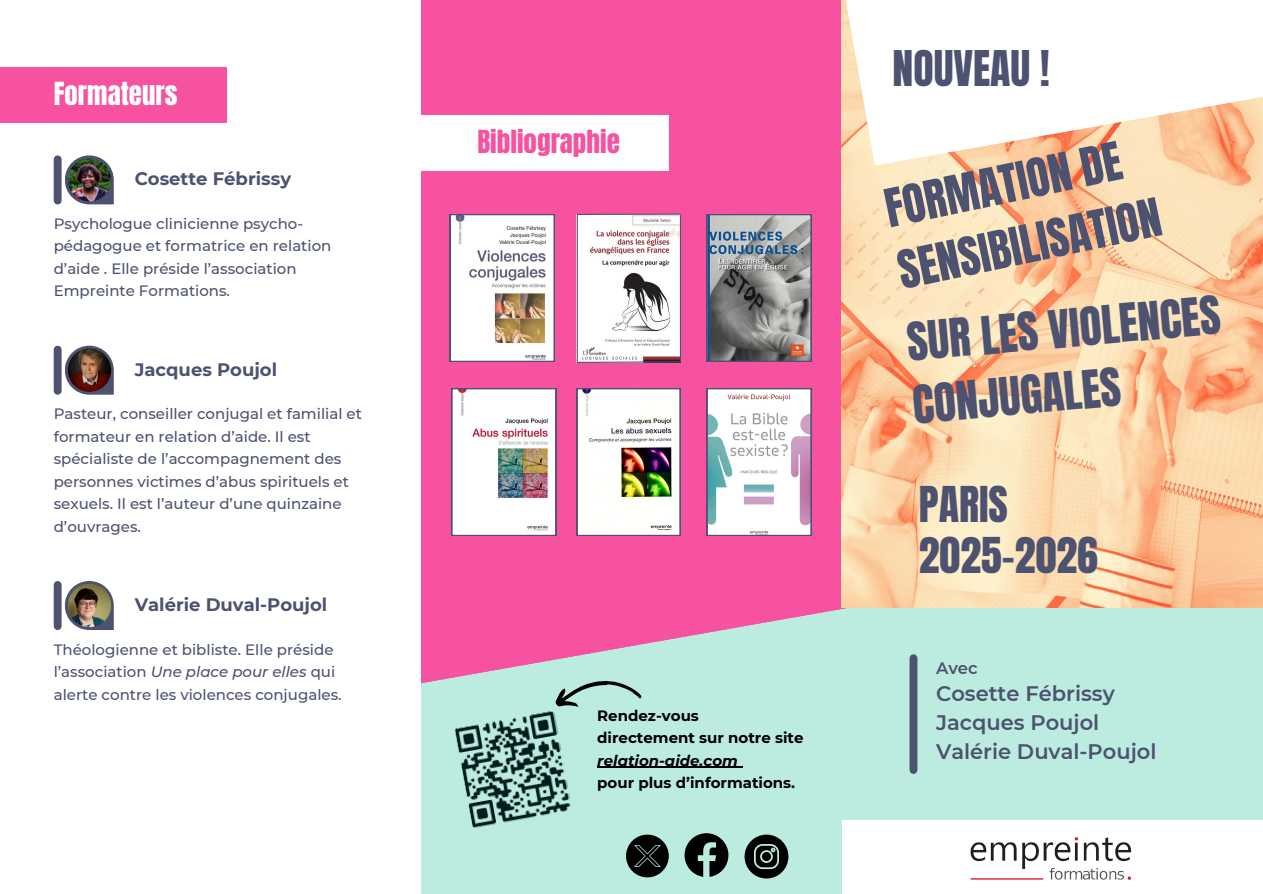
<style>
.page{position:relative;width:1263px;height:894px;background:#fff}
.page>*{position:absolute;margin:0;border:0;box-sizing:border-box;transform-origin:0 0}
.t1{font:45px/63px "Anton";color:#4c5270}
.t2{font:42px/50.7px "Anton";color:#4c5270}
.t3{font:41.85px "Anton";color:#4c5270}
.t4{font:27px "Anton";color:#f652a0}
.t5{font:27px "Anton";color:#fff}
.t6{font:600 21px/29.2px "Montserrat";color:#4c5270}
.t7{font:700 18px "Montserrat";color:#4c5270}
.t8{font:600 16.5px "Montserrat";color:#4c5270}
.t9{font:500 15px/22.5px "Montserrat";color:#4c5270}
.t10{font:700 15px "Montserrat";color:#000}
.t11{font:italic 700 15px "Montserrat";color:#000}
.s1{font-style:italic}
</style>
<div class="page">
<div style="left:0;top:0;width:1263px;height:893px;background:#f652a0"></div>
<div style="left:0;top:0;width:421px;height:893px;background:#fff"></div>
<svg style="left:429px;top:513px;width:834px;height:380px;fill:#bcece0"></svg>
<div style="left:421px;top:682px;width:58px;height:211px;background:#bcece0"></div>
<img style="left:842px;top:165px;width:421px;height:442px">
<svg style="left:841px;top:0;width:422px;height:165px;background:#fef2e8"></svg>
<div style="left:909px;top:658px;width:8px;height:111px;background:#4c5270"></div>
<div style="left:54px;top:159px;width:8px;height:41px;background:#4c5270"></div>
<div style="left:842px;top:819px;width:421px;height:74px;background:#fff"></div>
<svg style="left:553px;top:674px;width:89px;height:37px;background:#a1cbc1"></svg>
<div style="left:0;top:67px;width:227px;height:55px;background:#f652a0"></div>
<img style="left:970px;top:837px;width:162px;height:43px">
<svg style="left:685px;top:833px;width:43px;height:43px;background:#42534f"></svg>
<svg style="left:744px;top:834px;width:44px;height:44px;background:#3f4f4b"></svg>
<svg style="left:626px;top:834px;width:43px;height:43px;background:#33403d"></svg>
<div style="left:54px;top:349px;width:8px;height:42px;background:#4c5270"></div>
<div style="left:54px;top:584px;width:8px;height:42px;background:#4c5270"></div>
<svg style="left:65px;top:155px;width:49px;height:49px"></svg>
<img style="left:68px;top:158px;width:43px;height:43px;border-radius:50%">
<svg style="left:65px;top:345px;width:49px;height:49px"></svg>
<img style="left:68px;top:348px;width:43px;height:44px;border-radius:50%">
<svg style="left:65px;top:581px;width:49px;height:48px"></svg>
<img style="left:68px;top:583px;width:43px;height:44px;border-radius:50%">
<img style="left:455px;top:710px;width:117px;height:118px">
<img style="left:707px;top:214px;width:104px;height:147px">
<img style="left:451px;top:388px;width:105px;height:147px">
<img style="left:577px;top:388px;width:103px;height:147px">
<svg style="left:450px;top:214px;width:104px;height:147px;background:#e1dcd7"></svg>
<img style="left:578px;top:227px;width:102px;height:133px">
<img style="left:578px;top:215px;width:102px;height:12px">
<svg style="left:576px;top:360px;width:105px;height:3px"></svg>
<div style="left:421px;top:115px;width:248px;height:56px;background:#fff"></div>
<hr style="left:577px;top:213px;width:103px;height:2px;background:#4c5270">
<hr style="left:680px;top:214px;width:1px;height:148px;background:#4c5270">
<hr style="left:577px;top:215px;width:1px;height:147px;background:#4c5270">
<svg style="left:707px;top:388px;width:104px;height:147px;background:#dedfe5"></svg>
<hr style="left:597px;top:766px;width:141px;height:1px;background:#000">
<p class="t5" style="left:54px;top:74px;width:125px">Formateurs</p>
<p class="t7" style="left:135px;top:168px;width:158px">Cosette Fébrissy</p>
<h2 class="t9" style="left:54px;top:212px;width:279px">Psychologue clinicienne psycho&shy;pédagogue et formatrice en relation d’aide . Elle préside l’association<br>Empreinte Formations.</h2>
<p class="t7" style="left:135px;top:358px;width:144px">Jacques Poujol</p>
<h4 class="t9" style="left:54px;top:402px;width:310px">Pasteur, conseiller conjugal et familial et formateur en relation d’aide. Il est spécialiste de l’accompagnement des personnes victimes d’abus spirituels et sexuels. Il est l’auteur d’une quinzaine d’ouvrages.</h4>
<p class="t7" style="left:135px;top:593px;width:194px">Valérie Duval-Poujol</p>
<p class="t9" style="left:54px;top:637px;width:289px">Théologienne et bibliste. Elle préside l’association <span class="s1">Une place pour elles</span> qui alerte contre les violences conjugales.</p>
<p class="t4" style="left:477px;top:123px;width:144px">Bibliographie</p>
<p class="t10" style="left:597px;top:706px;width:103px">Rendez-vous</p>
<h1 class="t10" style="left:597px;top:728px;width:208px">directement sur notre site</h1>
<h1 class="t11" style="left:597px;top:751px;width:142px">relation-aide.com</h1>
<h1 class="t10" style="left:597px;top:773px;width:199px">pour plus d’informations.</h1>
<h1 class="t3" style="left:892px;top:38px;width:159px">NOUVEAU !</h1>
<p class="t1" style="left:879px;top:179px;width:269px;rotate:-12deg">FORMATION DE<br>SENSIBILISATION</p>
<p class="t1" style="left:905px;top:311px;width:316px;rotate:-5deg">SUR LES VIOLENCES<br>CONJUGALES</p>
<p class="t2" style="left:919px;top:480px;width:181px">PARIS<br>2025-2026</p>
<p class="t8" style="left:936px;top:657px;width:43px">Avec</p>
<p class="t6" style="left:936px;top:678px;width:222px">Cosette Fébrissy<br>Jacques Poujol<br>Valérie Duval-Poujol</p>
</div>
